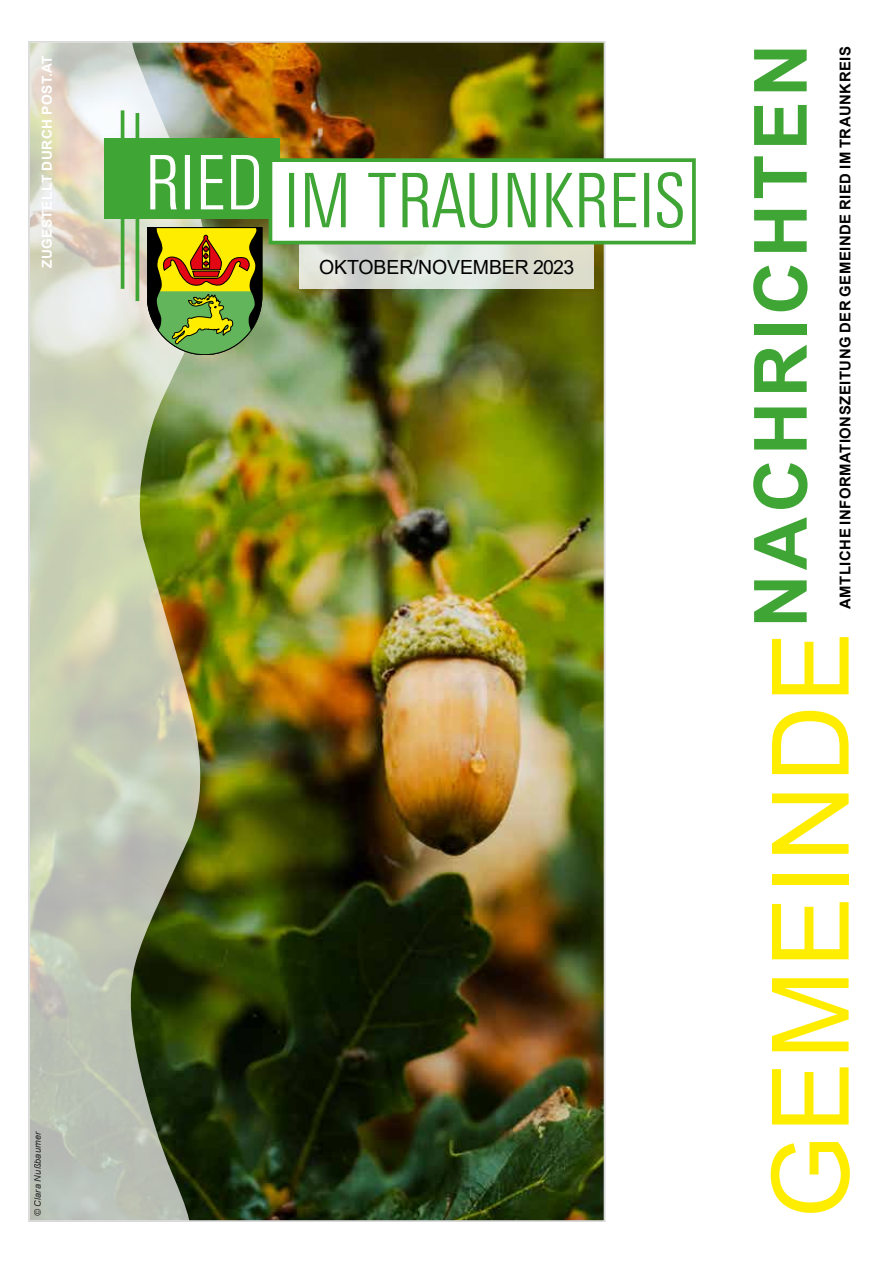
<style>
.page{position:relative;width:893px;height:1263px;background:#fff}
.page>*{position:absolute;margin:0;border:0;box-sizing:border-box;transform-origin:0 0}
.t1{font:700 73.35px "Arial";letter-spacing:.06em;color:#3fa535}
.t2{font:19.5px "Arial";letter-spacing:-.005em;color:#000}
.t3{font:700 14.85px "Arial";letter-spacing:.035em;color:#000}
.t4{font:700 13.8px "Arial";letter-spacing:.035em;color:#fff}
.t5{font:italic 9.15px "Arial";letter-spacing:.02em;color:#000}
.s1{font-weight:400;font-size:106.95px;color:#ffed00}
</style>
<div class="page">
<img style="left:28px;top:41px;width:578px;height:1181px">
<svg style="left:147px;top:227px;width:115px;height:128px;background:#929329"></svg>
<div style="left:104px;top:139px;width:176px;height:80px;background:#3fa535"></div>
<svg style="left:150px;top:155px;width:109px;height:54px"></svg>
<hr style="left:121px;top:110px;width:3px;height:179px;background:#3fa535">
<hr style="left:136px;top:113px;width:3px;height:188px;background:#3fa535">
<div style="left:269px;top:158px;width:427px;height:86px;background:#fff;border:4px solid #3fa535"></div>
<svg style="left:289px;top:172px;width:394px;height:56px"></svg>
<p class="t4" style="left:37px;top:268px;width:214px;rotate:-90deg">ZUGESTELLT DURCH POST.AT</p>
<p class="t5" style="left:32px;top:1216px;width:87px;rotate:-90deg">© Clara Nußbaumer</p>
<h2 class="t2" style="left:319px;top:253px;width:257px">OKTOBER/NOVEMBER 2023</h2>
<p class="t3" style="left:835px;top:609px;width:564px;rotate:-90deg">AMTLICHE INFORMATIONSZEITUNG DER GEMEINDE RIED IM TRAUNKREIS</p>
<h1 class="t1" style="left:729px;top:1218px;width:1176px;rotate:-90deg"><span class="s1">GEMEINDE</span>NACHRICHTEN</h1>
</div>
